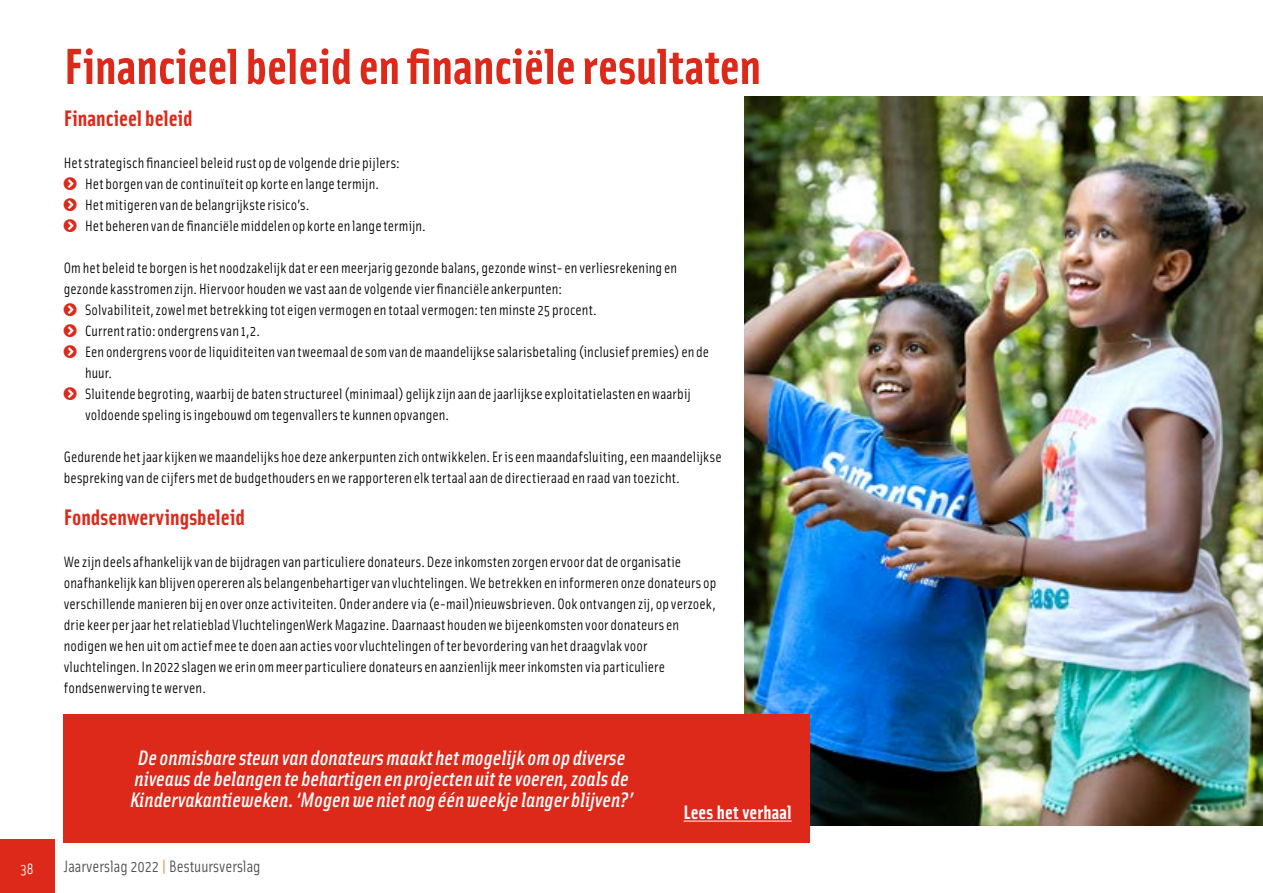
<style>
.page{position:relative;width:1263px;height:893px;background:#fff}
.page>*{position:absolute;margin:0;border:0;box-sizing:border-box;transform-origin:0 0}
.t1{font:700 51px "Solex OT";letter-spacing:-.005em;color:#dc291a}
.t2{font:700 22.5px "Solex OT";color:#dc291a}
.t3{font:italic 500 21px/21.3px "Solex OT";color:#fff;text-align:center}
.t4{font:700 19.5px "Solex OT";letter-spacing:.005em;color:#fff}
.t5{font:16.5px "Solex OT";color:#4d4d4c}
.t6{font:15px/21px "Solex OT";letter-spacing:.01em;color:#000}
.t7{font:15px "Solex OT";color:#fff}
.s1{color:#e2881c}
</style>
<div class="page">
<div style="left:0;top:839px;width:54px;height:54px;background:#dc291a"></div>
<img style="left:744px;top:97px;width:519px;height:728px">
<div style="left:64px;top:714px;width:746px;height:129px;background:#dc291a"></div>
<hr style="left:683px;top:821px;width:109px;height:1px;background:#fff">
<p class="t7" style="left:20px;top:859px;width:15px">38</p>
<h1 class="t1" style="left:64px;top:33px;width:699px">Financieel beleid en financiële resultaten</h1>
<h2 class="t2" style="left:64px;top:104px;width:131px">Financieel beleid</h2>
<p class="t6" style="left:85px;top:152px;width:342px;text-indent:-21px">Het strategisch financieel beleid rust op de volgende drie pijlers:<br>Het borgen van de continuïteit op korte en lange termijn.<br>Het mitigeren van de belangrijkste risico’s.<br>Het beheren van de financiële middelen op korte en lange termijn.</p>
<p class="t6" style="left:64px;top:257px;width:615px">Om het beleid te borgen is het noodzakelijk dat er een meerjarig gezonde balans, gezonde winst- en verliesrekening en</p>
<p class="t6" style="left:64px;top:278px;width:500px">gezonde kasstromen zijn. Hiervoor houden we vast aan de volgende vier financiële ankerpunten:</p>
<p class="t6" style="left:85px;top:299px;width:513px">Solvabiliteit, zowel met betrekking tot eigen vermogen en totaal vermogen: ten minste 25 procent.</p>
<p class="t6" style="left:85px;top:320px;width:177px">Current ratio: ondergrens van 1,2.</p>
<p class="t6" style="left:85px;top:341px;width:626px">Een ondergrens voor de liquiditeiten van tweemaal de som van de maandelijkse salarisbetaling (inclusief premies) en de</p>
<p class="t6" style="left:85px;top:362px;width:29px">huur.</p>
<p class="t6" style="left:85px;top:383px;width:607px">Sluitende begroting, waarbij de baten structureel (minimaal) gelijk zijn aan de jaarlijkse exploitatielasten en waarbij</p>
<p class="t6" style="left:85px;top:404px;width:366px">voldoende speling is ingebouwd om tegenvallers te kunnen opvangen.</p>
<p class="t6" style="left:64px;top:446px;width:659px">Gedurende het jaar kijken we maandelijks hoe deze ankerpunten zich ontwikkelen. Er is een maandafsluiting, een maandelijkse bespreking van de cijfers met de budgethouders en we rapporteren elk tertaal aan de directieraad en raad van toezicht.</p>
<h2 class="t2" style="left:64px;top:502px;width:183px">Fondsenwervingsbeleid</h2>
<p class="t6" style="left:64px;top:551px;width:654px">We zijn deels afhankelijk van de bijdragen van particuliere donateurs. Deze inkomsten zorgen ervoor dat de organisatie onafhankelijk kan blijven opereren als belangenbehartiger van vluchtelingen. We betrekken en informeren onze donateurs op verschillende manieren bij en over onze activiteiten. Onder andere via (e-mail)nieuwsbrieven. Ook ontvangen zij, op verzoek, drie keer per jaar het relatieblad VluchtelingenWerk Magazine. Daarnaast houden we bijeenkomsten voor donateurs en nodigen we hen uit om actief mee te doen aan acties voor vluchtelingen of ter bevordering van het draagvlak voor vluchtelingen. In 2022 slagen we erin om meer particuliere donateurs en aanzienlijk meer inkomsten via particuliere fondsenwerving te werven.</p>
<h3 class="t3" style="left:130px;top:746px;width:504px">De onmisbare steun van donateurs maakt het mogelijk om op diverse niveaus de belangen te behartigen en projecten uit te voeren, zoals de<br>Kindervakantieweken. ‘Mogen we niet nog één weekje langer blijven?’</h3>
<p class="t5" style="left:64px;top:856px;width:198px">Jaarverslag 2022 <span class="s1">|</span> Bestuursverslag</p>
<h3 class="t4" style="left:683px;top:800px;width:110px">Lees het verhaal</h3>
</div>
